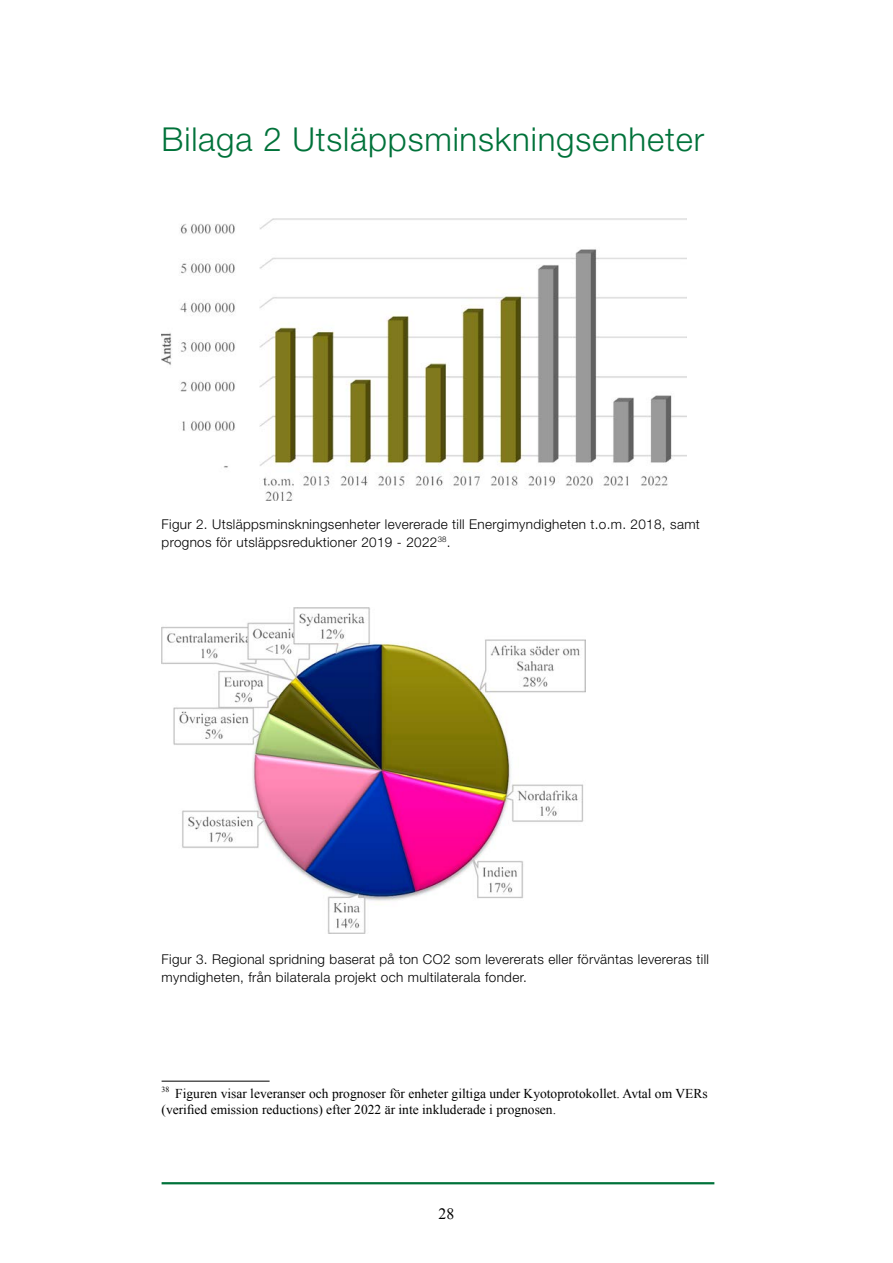
<style>
.page{position:relative;width:893px;height:1263px;background:#fff}
.page>*{position:absolute;margin:0;border:0;box-sizing:border-box;transform-origin:0 0}
.t1{font:300 33px "Helvetica Neue LT Std";letter-spacing:.025em;color:#00723a}
.t2{font:15.75px "Times New Roman";color:#000}
.t3{font:300 13.5px/18px "Helvetica Neue LT Std";letter-spacing:.025em;color:#000}
.t4{font:13.5px/16.5px "Times New Roman";color:#000}
</style>
<div class="page">
<hr style="left:162px;top:1182px;width:552px;height:2px;background:#00723a">
<img style="left:162px;top:219px;width:524px;height:281px">
<img style="left:162px;top:607px;width:423px;height:327px">
<hr style="left:162px;top:1081px;width:108px;height:1px;background:#000">
<h1 class="t1" style="left:162px;top:119px;width:544px">Bilaga 2 Utsläppsminskningsenheter</h1>
<p class="t3" style="left:162px;top:515px;width:540px">Figur 2. Utsläppsminskningsenheter levererade till Energimyndigheten t.o.m. 2018, samt prognos för utsläppsreduktioner 2019 - 2022<sup>38</sup>.</p>
<p class="t3" style="left:162px;top:950px;width:549px">Figur 3. Regional spridning baserat på ton CO2 som levererats eller förväntas levereras till myndigheten, från bilaterala projekt och multilaterala fonder.</p>
<p class="t4" style="left:162px;top:1085px;width:547px"><sup>38</sup> Figuren visar leveranser och prognoser för enheter giltiga under Kyotoprotokollet. Avtal om VERs (verified emission reductions) efter 2022 är inte inkluderade i prognosen.</p>
<p class="t2" style="left:439px;top:1203px;width:17px">28</p>
</div>
